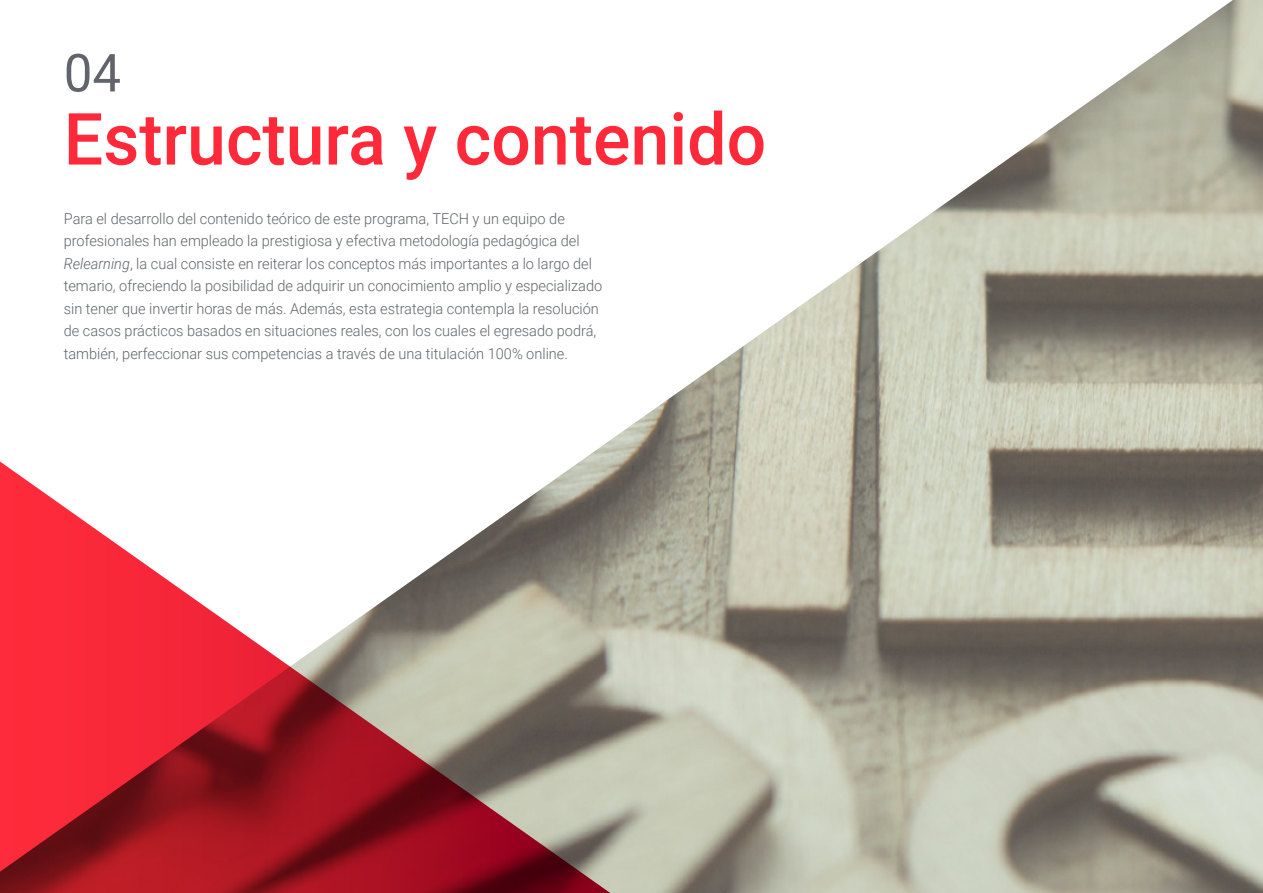
<style>
.page{position:relative;width:1263px;height:893px;background:#fff}
.page>*{position:absolute;margin:0;border:0;box-sizing:border-box;transform-origin:0 0}
.t1{font:500 72px "Roboto";color:#ff293a}
.t2{font:52.5px "Roboto";color:#61646a}
.t3{font:300 15px/22.5px "Roboto";color:#61646a}
.s1{font-style:italic}
</style>
<div class="page">
<img style="left:602px;top:0;width:661px;height:893px">
<svg style="left:0;top:446px;width:640px;height:447px"></svg>
<h2 class="t2" style="left:64px;top:36px;width:59px">04</h2>
<h1 class="t1" style="left:64px;top:89px;width:704px">Estructura y contenido</h1>
<p class="t3" style="left:64px;top:207px;width:540px">Para el desarrollo del contenido teórico de este programa, TECH y un equipo de profesionales han empleado la prestigiosa y efectiva metodología pedagógica del <span class="s1">Relearning</span>, la cual consiste en reiterar los conceptos más importantes a lo largo del temario, ofreciendo la posibilidad de adquirir un conocimiento amplio y especializado sin tener que invertir horas de más. Además, esta estrategia contempla la resolución de casos prácticos basados en situaciones reales, con los cuales el egresado podrá, también, perfeccionar sus competencias a través de una titulación 100% online.</p>
</div>
